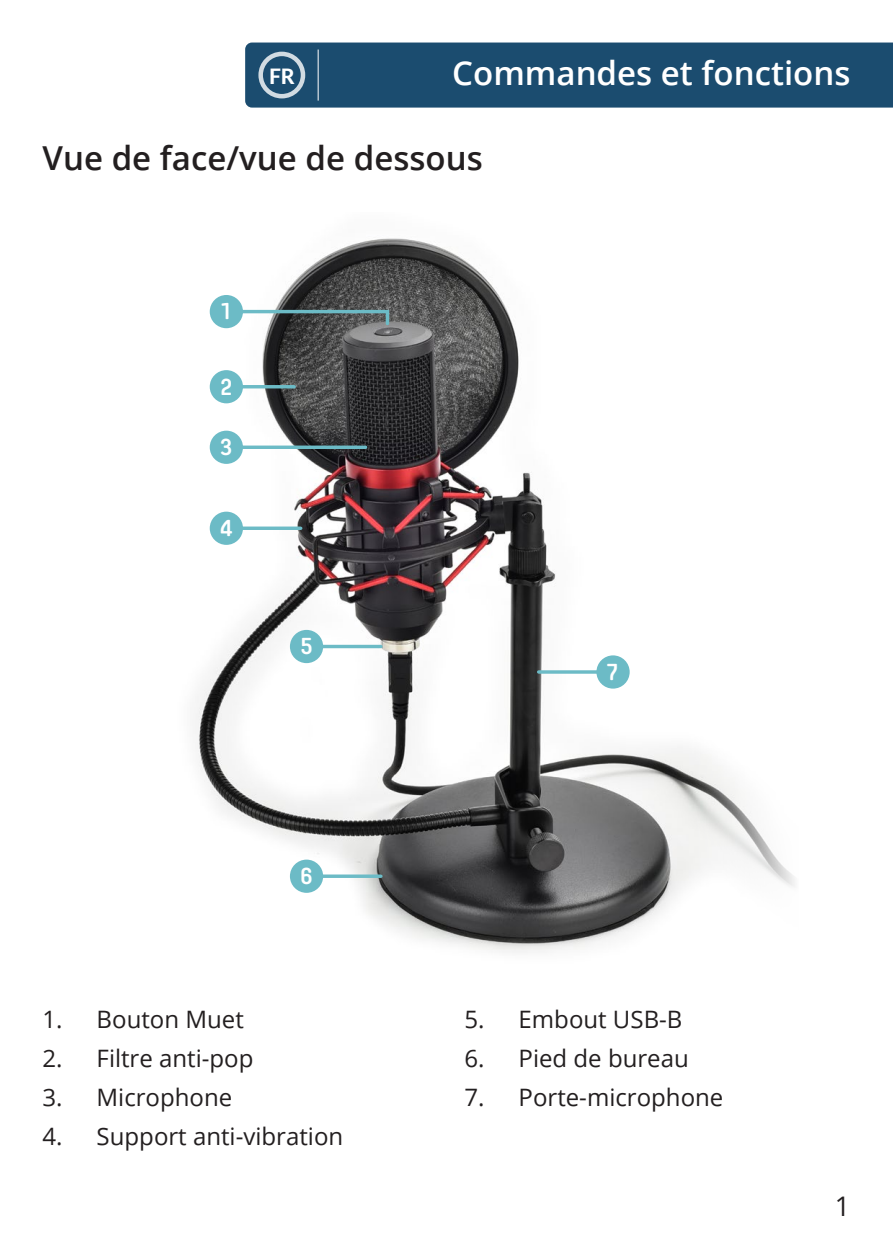
<style>
.page{position:relative;width:893px;height:1259px;background:#fff}
.page>*{position:absolute;margin:0;border:0;box-sizing:border-box;transform-origin:0 0}
.Paragraph_Header{font:600 33px "Open Sans";color:#231f20}
.Blue_Header_Contents{font:600 33px "Open Sans";color:#fff}
.t1{font:27px "Open Sans";color:#231f20}
.t2{font:24px "Open Sans";color:#231f20}
.t3{font:500 22.8px "Core Mellow";color:#fff}
.t4{font:800 21px "Lato";color:#fff}
</style>
<div class="page">
<div style="left:245px;top:43px;width:647px;height:65px;background:#1b4c6f"></div>
<div style="left:258px;top:52px;width:47px;height:46px;border:4px solid #fff;border-radius:50%"></div>
<hr style="left:317px;top:50px;width:1px;height:51px;background:#fff">
<img style="left:195px;top:238px;width:495px;height:715px">
<svg style="left:237px;top:308px;width:153px;height:19px;background:#707f81"></svg>
<div style="left:210px;top:295px;width:33px;height:33px;background:#6cbbc6;border-radius:50%"></div>
<hr style="left:241px;top:385px;width:53px;height:3px;background:#6cbbc6">
<div style="left:210px;top:370px;width:33px;height:33px;background:#6cbbc6;border-radius:50%"></div>
<svg style="left:243px;top:445px;width:122px;height:4px"></svg>
<div style="left:210px;top:431px;width:33px;height:33px;background:#6cbbc6;border-radius:50%"></div>
<svg style="left:243px;top:526px;width:57px;height:4px"></svg>
<div style="left:210px;top:511px;width:33px;height:34px;background:#6cbbc6;border-radius:50%"></div>
<hr style="left:321px;top:645px;width:60px;height:3px;background:#6cbbc6">
<div style="left:290px;top:630px;width:33px;height:33px;background:#6cbbc6;border-radius:50%"></div>
<svg style="left:323px;top:874px;width:58px;height:4px"></svg>
<div style="left:290px;top:859px;width:33px;height:34px;background:#6cbbc6;border-radius:50%"></div>
<svg style="left:538px;top:670px;width:58px;height:4px"></svg>
<div style="left:596px;top:655px;width:33px;height:33px;background:#6cbbc6;border-radius:50%"></div>
<svg style="left:690px;top:751px;width:105px;height:136px"></svg>
<p class="t4" style="left:269px;top:60px;width:27px">FR</p>
<p class="Blue_Header_Contents" style="left:452px;top:50px;width:399px">Commandes et fonctions</p>
<p class="Paragraph_Header" style="left:43px;top:135px;width:441px">Vue de face/vue de dessous</p>
<p class="t3" style="left:220px;top:294px;width:14px">1</p>
<p class="t3" style="left:220px;top:369px;width:14px">2</p>
<p class="t3" style="left:220px;top:430px;width:14px">3</p>
<p class="t3" style="left:220px;top:511px;width:14px">4</p>
<p class="t3" style="left:300px;top:629px;width:14px">5</p>
<p class="t3" style="left:300px;top:858px;width:14px">6</p>
<p class="t2" style="left:43px;top:1002px;width:203px">1. Bouton Muet</p>
<p class="t2" style="left:43px;top:1041px;width:212px">2. Filtre anti-pop</p>
<p class="t2" style="left:43px;top:1080px;width:191px">3. Microphone</p>
<p class="t2" style="left:43px;top:1119px;width:302px">4. Support anti-vibration</p>
<p class="t3" style="left:606px;top:654px;width:14px">7</p>
<p class="t2" style="left:464px;top:1002px;width:219px">5. Embout USB-B</p>
<p class="t2" style="left:464px;top:1041px;width:226px">6. Pied de bureau</p>
<p class="t2" style="left:464px;top:1080px;width:260px">7. Porte-microphone</p>
<p class="t1" style="left:834px;top:1188px;width:17px">1</p>
</div>
